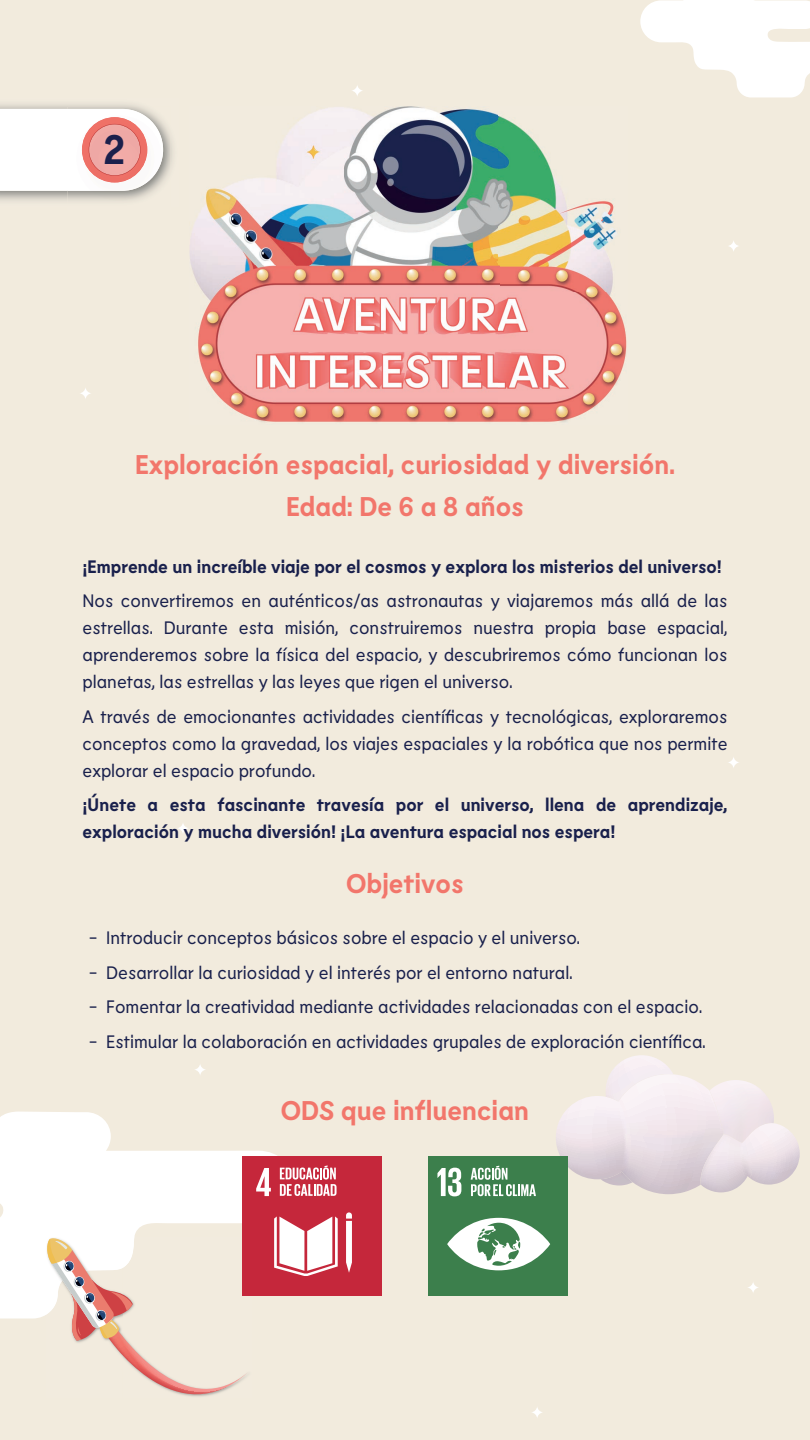
<style>
.page{position:relative;width:810px;height:1440px;background:#f2ebdd}
.page>*{position:absolute;margin:0;border:0;box-sizing:border-box;transform-origin:0 0}
.t1{font:700 41.25px "Lemur";color:#1b204c}
.t2{font:700 27px/42px "Lemur";color:#f2766b;text-align:center}
.t3{font:18px/27px "Lemur";color:#19204c;text-align:justify}
.t4{font:700 18px/27px "Lemur";color:#19204c}
</style>
<div class="page">
<svg style="left:556px;top:1055px;width:244px;height:139px"></svg>
<svg style="left:729px;top:241px;width:9px;height:10px"></svg>
<svg style="left:178px;top:824px;width:10px;height:9px"></svg>
<svg style="left:728px;top:757px;width:11px;height:11px"></svg>
<svg style="left:748px;top:1282px;width:10px;height:11px"></svg>
<svg style="left:532px;top:1407px;width:10px;height:11px"></svg>
<svg style="left:80px;top:388px;width:11px;height:11px"></svg>
<svg style="left:195px;top:1065px;width:10px;height:10px"></svg>
<svg style="left:352px;top:85px;width:10px;height:11px"></svg>
<svg style="left:640px;top:0;width:170px;height:97px"></svg>
<svg style="left:0;top:1112px;width:277px;height:207px;fill:#fff"></svg>
<img style="left:68px;top:107px;width:102px;height:97px">
<svg style="left:0;top:109px;width:163px;height:82px;background:#f7dfdd"></svg>
<img style="left:135px;top:1236px;width:117px;height:161px">
<svg style="left:45px;top:1237px;width:203px;height:157px"></svg>
<div style="left:243px;top:1156px;width:139px;height:140px;background:#c5273b"></div>
<svg style="left:256px;top:1168px;width:15px;height:28px"></svg>
<svg style="left:346px;top:1212px;width:6px;height:61px"></svg>
<svg style="left:274px;top:1216px;width:64px;height:60px"></svg>
<svg style="left:280px;top:1165px;width:57px;height:31px"></svg>
<div style="left:428px;top:1156px;width:139px;height:140px;background:#3c7f4c"></div>
<svg style="left:437px;top:1168px;width:24px;height:28px"></svg>
<svg style="left:447px;top:1218px;width:103px;height:52px"></svg>
<svg style="left:471px;top:1166px;width:65px;height:30px"></svg>
<img style="left:190px;top:107px;width:437px;height:315px">
<h1 class="t1" style="left:103px;top:123px;width:23px">2</h1>
<h2 class="t2" style="left:135px;top:443px;width:541px">Exploración espacial, curiosidad y diversión.<br>Edad: De 6 a 8 años</h2>
<p class="t4" style="left:83px;top:552px;width:641px">¡Emprende un increíble viaje por el cosmos y explora los misterios del universo!</p>
<p class="t3" style="left:83px;top:587px;width:646px">Nos convertiremos en auténticos/as astronautas y viajaremos más allá de las estrellas. Durante esta misión, construiremos nuestra propia base espacial, aprenderemos sobre la física del espacio, y descubriremos cómo funcionan los planetas, las estrellas y las leyes que rigen el universo.</p>
<p class="t3" style="left:83px;top:702px;width:646px">A través de emocionantes actividades científicas y tecnológicas, exploraremos conceptos como la gravedad, los viajes espaciales y la robótica que nos permite explorar el espacio profundo.</p>
<p class="t4" style="left:83px;top:791px;width:646px">¡Únete a esta fascinante travesía por el universo, llena de aprendizaje, exploración y mucha diversión! ¡La aventura espacial nos espera!</p>
<h2 class="t2" style="left:346px;top:862px;width:119px">Objetivos</h2>
<p class="t3" style="left:89px;top:924px;width:492px">- Introducir conceptos básicos sobre el espacio y el universo.</p>
<p class="t3" style="left:89px;top:959px;width:485px">- Desarrollar la curiosidad y el interés por el entorno natural.</p>
<p class="t3" style="left:89px;top:993px;width:614px">- Fomentar la creatividad mediante actividades relacionadas con el espacio.</p>
<p class="t3" style="left:89px;top:1028px;width:618px">- Estimular la colaboración en actividades grupales de exploración científica.</p>
<h2 class="t2" style="left:281px;top:1089px;width:250px">ODS que influencian</h2>
</div>
